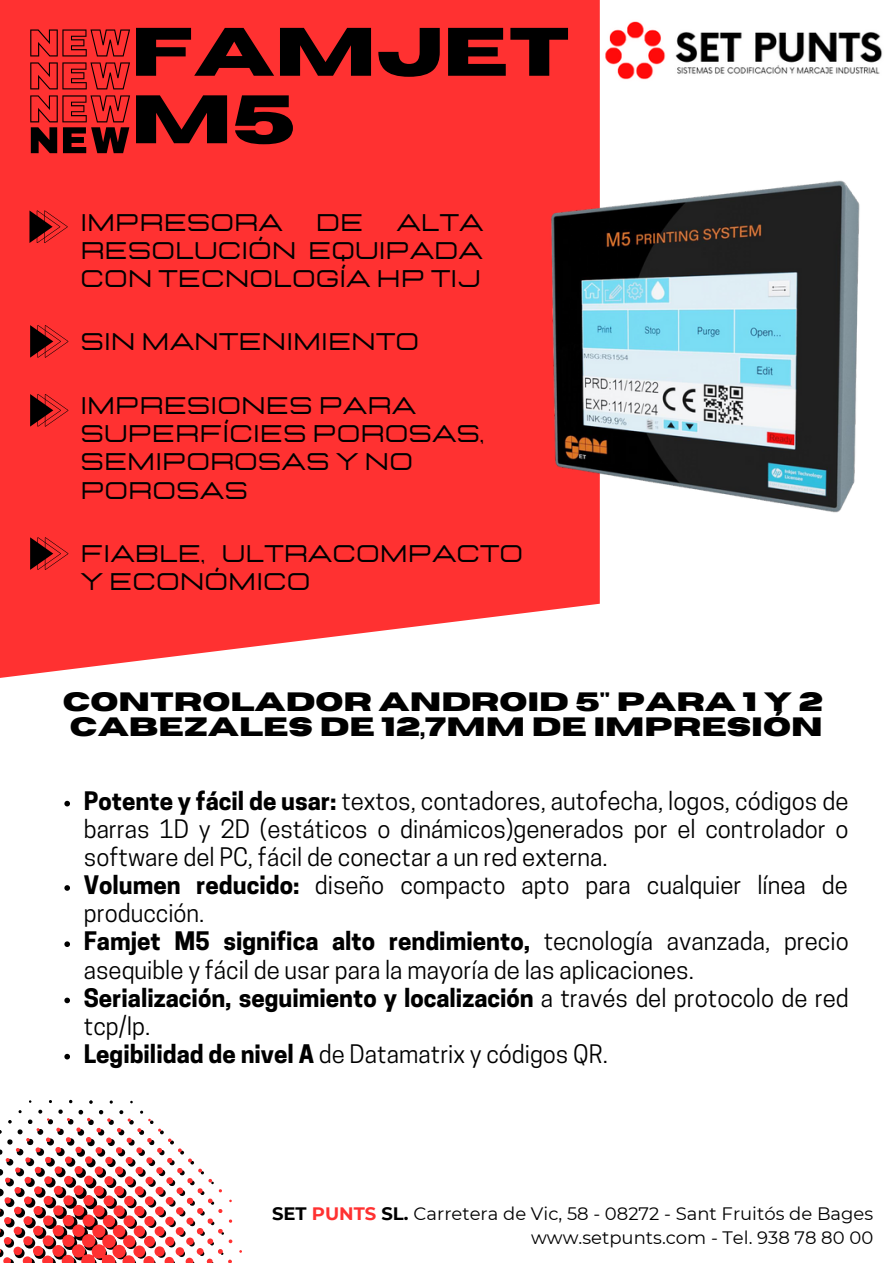
<style>
.page{position:relative;width:893px;height:1264px;background:#fff}
.page>*{position:absolute;margin:0;border:0;box-sizing:border-box;transform-origin:0 0}
.t1{font:700 68.25px/67.5px "Horizon";color:#000}
.t2{font:700 26.4px "Horizon";color:#000}
.t3{font:24px/28px "Cooper Hewitt";color:#000}
.t4{font:24px/28px "Lastica";color:#000}
.t5{font:700 24px/28px "Cooper Hewitt";color:#000}
.t6{font:18px/24.8px "Montserrat";color:#000;text-align:right}
.s1{font-weight:700}
.s2{font-weight:400}
.s3{font-weight:700;color:#ff3131}
</style>
<div class="page">
<div style="left:0;top:0;width:599px;height:678px;background:#ff3131"></div>
<svg style="left:30px;top:29px;width:100px;height:124px;background:#ba2323"></svg>
<svg style="left:29px;top:210px;width:39px;height:33px"></svg>
<svg style="left:30px;top:325px;width:38px;height:33px"></svg>
<svg style="left:30px;top:394px;width:38px;height:32px"></svg>
<svg style="left:30px;top:537px;width:38px;height:33px"></svg>
<img style="left:523px;top:166px;width:337px;height:356px">
<svg style="left:0;top:1099px;width:242px;height:163px"></svg>
<img style="left:605px;top:21px;width:277px;height:59px">
<svg style="left:64px;top:800px;width:6px;height:6px"></svg>
<svg style="left:64px;top:885px;width:6px;height:5px"></svg>
<svg style="left:64px;top:941px;width:6px;height:6px"></svg>
<svg style="left:64px;top:997px;width:6px;height:6px"></svg>
<svg style="left:64px;top:1053px;width:6px;height:6px"></svg>
<p class="t1" style="left:131px;top:20px;width:441px">FAMJET<br>M5</p>
<p class="t4" style="left:80px;top:209px;width:404px;text-align:justify;text-indent:316px">ALTA RESOLUCIÓN EQUIPADA CON TECNOLOGÍA HP TIJ</p>
<p class="t4" style="left:80px;top:209px;width:204px">IMPRESORA</p>
<p class="t4" style="left:316px;top:209px;width:49px">DE</p>
<p class="t4" style="left:80px;top:329px;width:340px">SIN MANTENIMIENTO</p>
<p class="t4" style="left:80px;top:392px;width:405px">IMPRESIONES PARA<br>SUPERFÍCIES POROSAS,<br>SEMIPOROSAS Y NO<br>POROSAS</p>
<p class="t4" style="left:80px;top:540px;width:444px">FIABLE, ULTRACOMPACTO<br>Y ECONÓMICO</p>
<p class="t2" style="left:63px;top:688px;width:762px">CONTROLADOR ANDROID 5" PARA 1 Y 2</p>
<p class="t2" style="left:70px;top:714px;width:754px">CABEZALES DE 12,7MM DE IMPRESIÓN</p>
<p class="t3" style="left:84px;top:789px;width:766px;text-align:justify"><span class="s1">Potente y fácil de usar:</span> textos, contadores, autofecha, logos, códigos de barras 1D y 2D (estáticos o dinámicos)generados por el controlador o software del PC, fácil de conectar a un red externa.</p>
<p class="t3" style="left:84px;top:874px;width:765px"><span class="s1">Volumen reducido:</span> diseño compacto apto para cualquier línea de producción.</p>
<p class="t3" style="left:84px;top:930px;width:766px"><span class="s1">Famjet M5 significa alto rendimiento,</span> tecnología avanzada, precio asequible y fácil de usar para la mayoría de las aplicaciones.</p>
<p class="t5" style="left:84px;top:986px;width:766px">Serialización, seguimiento y localización <span class="s2">a través del protocolo de red tcp/Ip.</span></p>
<p class="t3" style="left:84px;top:1042px;width:525px"><span class="s1">Legibilidad de nivel A</span> de Datamatrix y códigos QR.</p>
<p class="t6" style="left:272px;top:1200px;width:602px"><span class="s1">SET</span> <span class="s3">PUNTS</span> <span class="s1">SL.</span> Carretera de Vic, 58 - 08272 - Sant Fruitós de Bages www.setpunts.com - Tel. 938 78 80 00</p>
</div>
